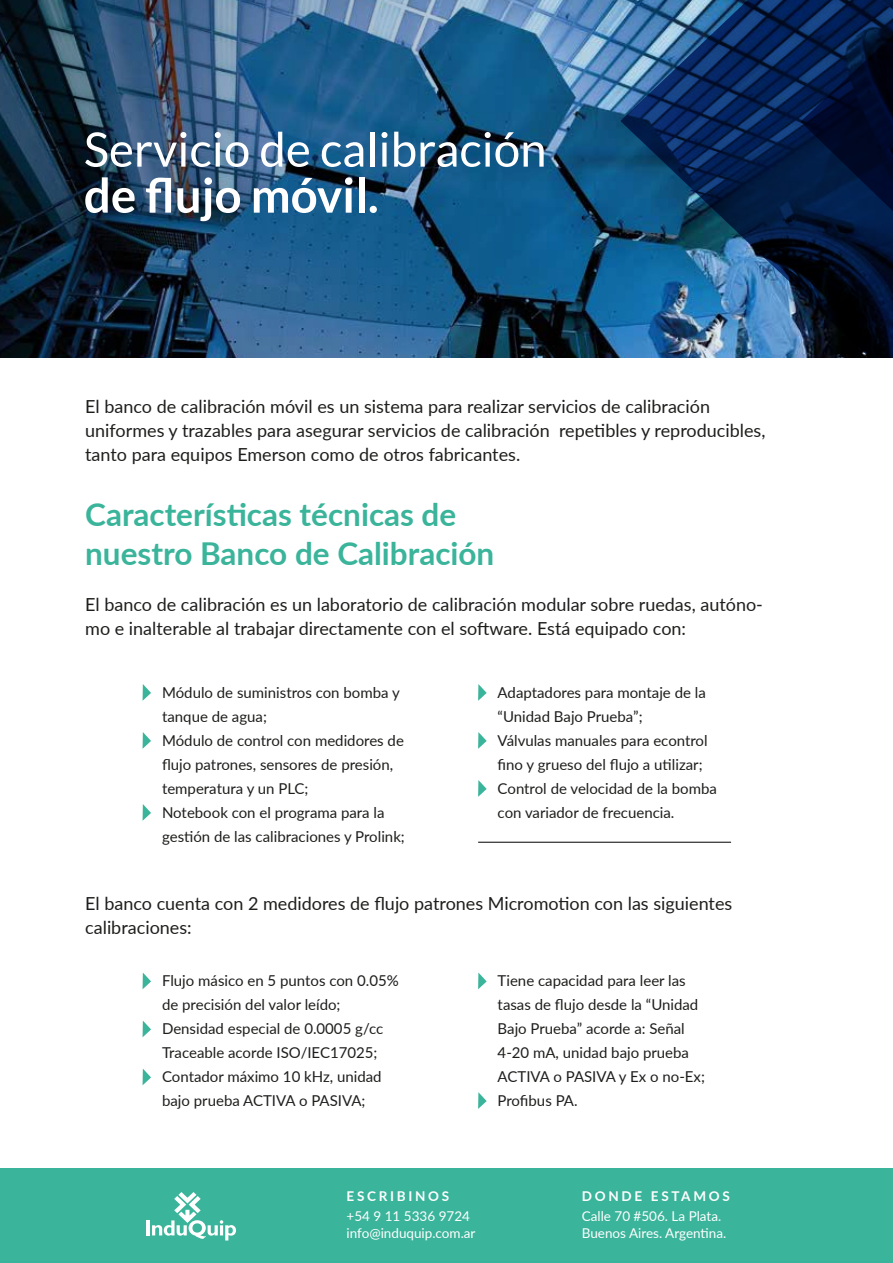
<style>
.page{position:relative;width:893px;height:1263px;background:#fff}
.page>*{position:absolute;margin:0;border:0;box-sizing:border-box;transform-origin:0 0}
.t1{font:700 31.5px/39px "Lato";color:#3ab49a}
.t2{font:18px/24px "Lato";color:#1e1e1c}
.t3{font:15px/24px "Lato";color:#1e1e1c}
.t4{font:13.5px/16.5px "Lato";color:#fff}
.t5{font:700 13.5px "Lato";letter-spacing:.2em;color:#fff}
</style>
<div class="page">
<img style="left:0;top:0;width:620px;height:358px">
<img style="left:620px;top:0;width:273px;height:358px">
<img style="left:85px;top:132px;width:163px;height:35px">
<svg style="left:261px;top:132px;width:21px;height:35px"></svg>
<svg style="left:288px;top:142px;width:21px;height:25px"></svg>
<svg style="left:322px;top:142px;width:41px;height:25px"></svg>
<hr style="left:370px;top:132px;width:4px;height:35px;background:#fff">
<svg style="left:381px;top:132px;width:6px;height:35px"></svg>
<svg style="left:394px;top:132px;width:21px;height:35px"></svg>
<svg style="left:421px;top:132px;width:97px;height:35px"></svg>
<svg style="left:524px;top:142px;width:20px;height:25px"></svg>
<svg style="left:85px;top:177px;width:50px;height:36px"></svg>
<svg style="left:146px;top:178px;width:25px;height:35px"></svg>
<img style="left:177px;top:177px;width:63px;height:44px">
<svg style="left:254px;top:177px;width:98px;height:36px"></svg>
<div style="left:359px;top:177px;width:5px;height:36px;background:#fff"></div>
<svg style="left:370px;top:206px;width:7px;height:7px"></svg>
<svg style="left:143px;top:684px;width:8px;height:17px"></svg>
<svg style="left:143px;top:732px;width:8px;height:17px"></svg>
<svg style="left:143px;top:804px;width:8px;height:17px"></svg>
<svg style="left:478px;top:684px;width:9px;height:17px"></svg>
<svg style="left:478px;top:732px;width:9px;height:17px"></svg>
<svg style="left:478px;top:780px;width:9px;height:17px"></svg>
<hr style="left:478px;top:842px;width:253px;height:1px;background:#010101">
<svg style="left:143px;top:973px;width:8px;height:16px"></svg>
<svg style="left:143px;top:1021px;width:8px;height:16px"></svg>
<svg style="left:143px;top:1069px;width:8px;height:16px"></svg>
<svg style="left:478px;top:972px;width:9px;height:17px"></svg>
<svg style="left:478px;top:1092px;width:9px;height:17px"></svg>
<div style="left:0;top:1168px;width:893px;height:95px;background:#3ab49a"></div>
<hr style="left:146px;top:1220px;width:3px;height:15px;background:#fff">
<svg style="left:152px;top:1192px;width:84px;height:48px"></svg>
<p class="t2" style="left:85px;top:393px;width:682px">El banco de calibración móvil es un sistema para realizar servicios de calibración uniformes y trazables para asegurar servicios de calibración repetibles y reproducibles, tanto para equipos Emerson como de otros fabricantes.</p>
<h1 class="t1" style="left:85px;top:494px;width:411px">Características técnicas de nuestro Banco de Calibración</h1>
<p class="t2" style="left:85px;top:591px;width:679px">El banco de calibración es un laboratorio de calibración modular sobre ruedas, autóno&shy;mo e inalterable al trabajar directamente con el software. Está equipado con:</p>
<p class="t3" style="left:162px;top:680px;width:244px">Módulo de suministros con bomba y tanque de agua;<br>Módulo de control con medidores de flujo patrones, sensores de presión, temperatura y un PLC;<br>Notebook con el programa para la gestión de las calibraciones y Prolink;</p>
<p class="t3" style="left:498px;top:680px;width:221px">Adaptadores para montaje de la “Unidad Bajo Prueba”;<br>Válvulas manuales para econtrol fino y grueso del flujo a utilizar;<br>Control de velocidad de la bomba con variador de frecuencia.</p>
<p class="t2" style="left:85px;top:890px;width:649px">El banco cuenta con 2 medidores de flujo patrones Micromotion con las siguientes calibraciones:</p>
<p class="t3" style="left:162px;top:968px;width:238px">Flujo másico en 5 puntos con 0.05% de precisión del valor leído;<br>Densidad especial de 0.0005 g/cc<br>Traceable acorde ISO/IEC17025;<br>Contador máximo 10 kHz, unidad bajo prueba ACTIVA o PASIVA;</p>
<p class="t3" style="left:498px;top:968px;width:209px">Tiene capacidad para leer las tasas de flujo desde la “Unidad<br>Bajo Prueba” acorde a: Señal<br>4-20 mA, unidad bajo prueba<br>ACTIVA o PASIVA y Ex o no-Ex;<br>Profibus PA.</p>
<p class="t5" style="left:347px;top:1186px;width:104px">ESCRIBINOS</p>
<p class="t5" style="left:582px;top:1186px;width:150px">DONDE ESTAMOS</p>
<p class="t4" style="left:347px;top:1207px;width:130px">+54 9 11 5336 9724 info@induquip.com.ar</p>
<p class="t4" style="left:582px;top:1207px;width:146px">Calle 70 #506. La Plata.<br>Buenos Aires. Argentina.</p>
</div>
